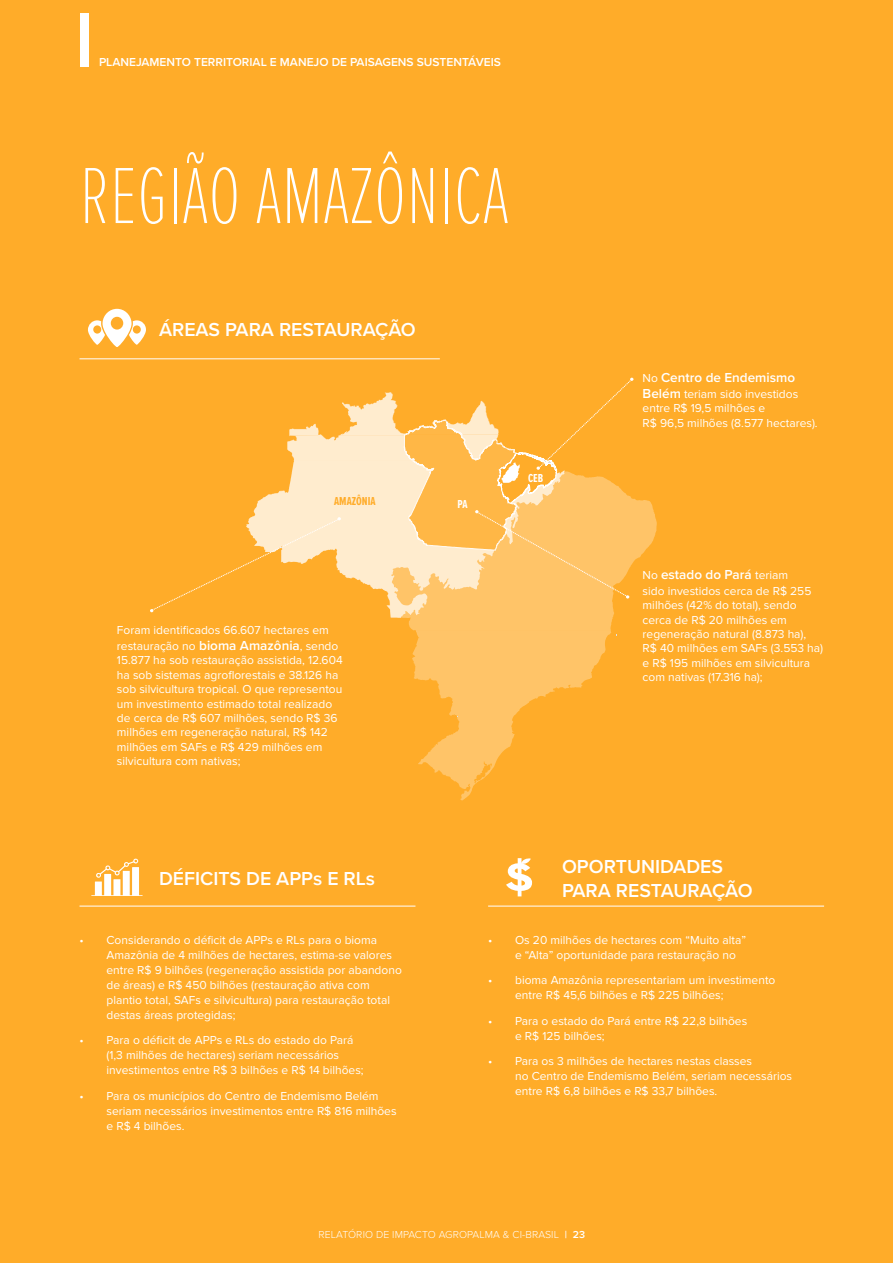
<style>
.page{position:relative;width:893px;height:1263px;background:#ffac29}
.page>*{position:absolute;margin:0;border:0;box-sizing:border-box;transform-origin:0 0}
.t1{font:100 82.5px "Proxima Nova Ex Cn";color:#fff}
.t2{font:600 19.5px/23.4px "Proxima Nova";color:#fff}
.t3{font:600 13.5px "Proxima Nova";color:#fff}
.t4{font:12px/14.4px "Proxima Nova";color:#fff}
.t5{font:600 12px "Proxima Nova";color:#fff}
.t6{font:700 12px "Proxima Nova Ex Cn";color:#ffac29}
.t7{font:700 12px "Proxima Nova Ex Cn";color:#fff}
.t8{font:300 10.5px "Proxima Nova";letter-spacing:.01em;color:#fff}
.s1{font-weight:600;font-size:13.5px}
.s2{font-weight:400;font-size:12px}
.s3{font-weight:600}
</style>
<div class="page">
<svg style="left:408px;top:499px;width:249px;height:132px;fill:#ffc468"></svg>
<svg style="left:390px;top:612px;width:175px;height:6px"></svg>
<svg style="left:506px;top:858px;width:26px;height:38px"></svg>
<hr style="left:488px;top:906px;width:336px;height:1px;background:#fff">
<hr style="left:80px;top:906px;width:335px;height:1px;background:#fff">
<hr style="left:80px;top:358px;width:360px;height:1px;background:#fff">
<svg style="left:88px;top:309px;width:58px;height:38px"></svg>
<svg style="left:91px;top:858px;width:52px;height:38px"></svg>
<div style="left:80px;top:13px;width:8px;height:53px;background:#fff"></div>
<svg style="left:412px;top:631px;width:205px;height:170px"></svg>
<svg style="left:150px;top:378px;width:483px;height:234px"></svg>
<p class="t5" style="left:99px;top:53px;width:403px">PLANEJAMENTO TERRITORIAL E MANEJO DE PAISAGENS SUSTENTÁVEIS</p>
<h1 class="t1" style="left:80px;top:136px;width:431px">REGIÃO AMAZÔNICA</h1>
<h2 class="t2" style="left:159px;top:317px;width:258px">ÁREAS PARA RESTAURAÇÃO</h2>
<p class="t6" style="left:334px;top:492px;width:43px">AMAZÔNIA</p>
<p class="t4" style="left:117px;top:622px;width:223px;line-height:16.2px">Foram identificados 66.607 hectares em restauração no <span class="s1">bioma Amazônia</span>, sendo</p>
<p class="t4" style="left:117px;top:653px;width:227px">15.877 ha sob restauração assistida, 12.604 ha sob sistemas agroflorestais e 38.126 ha sob silvicultura tropical. O que representou um investimento estimado total realizado de cerca de R$ 607 milhões, sendo R$ 36 milhões em regeneração natural, R$ 142 milhões em SAFs e R$ 429 milhões em silvicultura com nativas;</p>
<p class="t7" style="left:458px;top:496px;width:12px">PA</p>
<p class="t7" style="left:528px;top:469px;width:17px">CEB</p>
<p class="t3" style="left:643px;top:367px;width:154px"><span class="s2">No</span> Centro de Endemismo</p>
<p class="t4" style="left:643px;top:387px;width:177px"><span class="s1">Belém</span> teriam sido investidos entre R$ 19,5 milhões e<br>R$ 96,5 milhões (8.577 hectares).</p>
<p class="t3" style="left:643px;top:564px;width:147px"><span class="s2">No</span> estado do Pará <span class="s2">teriam</span></p>
<p class="t4" style="left:643px;top:584px;width:182px">sido investidos cerca de R$ 255 milhões (42% do total), sendo cerca de R$ 20 milhões em regeneração natural (8.873 ha),<br>R$ 40 milhões em SAFs (3.553 ha) e R$ 195 milhões em silvicultura com nativas (17.316 ha);</p>
<h2 class="t2" style="left:159px;top:866px;width:218px">DÉFICITS DE APPs E RLs</h2>
<h2 class="t2" style="left:562px;top:854px;width:192px">OPORTUNIDADES<br>PARA RESTAURAÇÃO</h2>
<p class="t4" style="left:107px;top:932px;width:297px;line-height:15px;text-indent:-27px">• Considerando o déficit de APPs e RLs para o bioma Amazônia de 4 milhões de hectares, estima-se valores entre R$ 9 bilhões (regeneração assistida por abandono de áreas) e R$ 450 bilhões (restauração ativa com plantio total, SAFs e silvicultura) para restauração total destas áreas protegidas;</p>
<p class="t4" style="left:107px;top:1033px;width:259px;line-height:15px;text-indent:-27px">• Para o déficit de APPs e RLs do estado do Pará (1,3 milhões de hectares) seriam necessários investimentos entre R$ 3 bilhões e R$ 14 bilhões;</p>
<p class="t4" style="left:107px;top:1088px;width:292px;line-height:15px;text-indent:-27px">• Para os municípios do Centro de Endemismo Belém seriam necessários investimentos entre R$ 816 milhões e R$ 4 bilhões.</p>
<p class="t4" style="left:515px;top:932px;width:232px;line-height:15px;text-indent:-27px">• Os 20 milhões de hectares com “Muito alta” e “Alta” oportunidade para restauração no</p>
<p class="t4" style="left:515px;top:973px;width:262px;line-height:15px;text-indent:-27px">• bioma Amazônia representariam um investimento entre R$ 45,6 bilhões e R$ 225 bilhões;</p>
<p class="t4" style="left:515px;top:1013px;width:234px;line-height:15px;text-indent:-27px">• Para o estado do Pará entre R$ 22,8 bilhões e R$ 125 bilhões;</p>
<p class="t4" style="left:515px;top:1054px;width:279px;line-height:15px;text-indent:-27px">• Para os 3 milhões de hectares nestas classes<br>no Centro de Endemismo Belém, seriam necessários entre R$ 6,8 bilhões e R$ 33,7 bilhões.</p>
<p class="t8" style="left:319px;top:1228px;width:268px">RELATÓRIO DE IMPACTO AGROPALMA &amp; CI-BRASIL <span class="s3">| 23</span></p>
</div>
